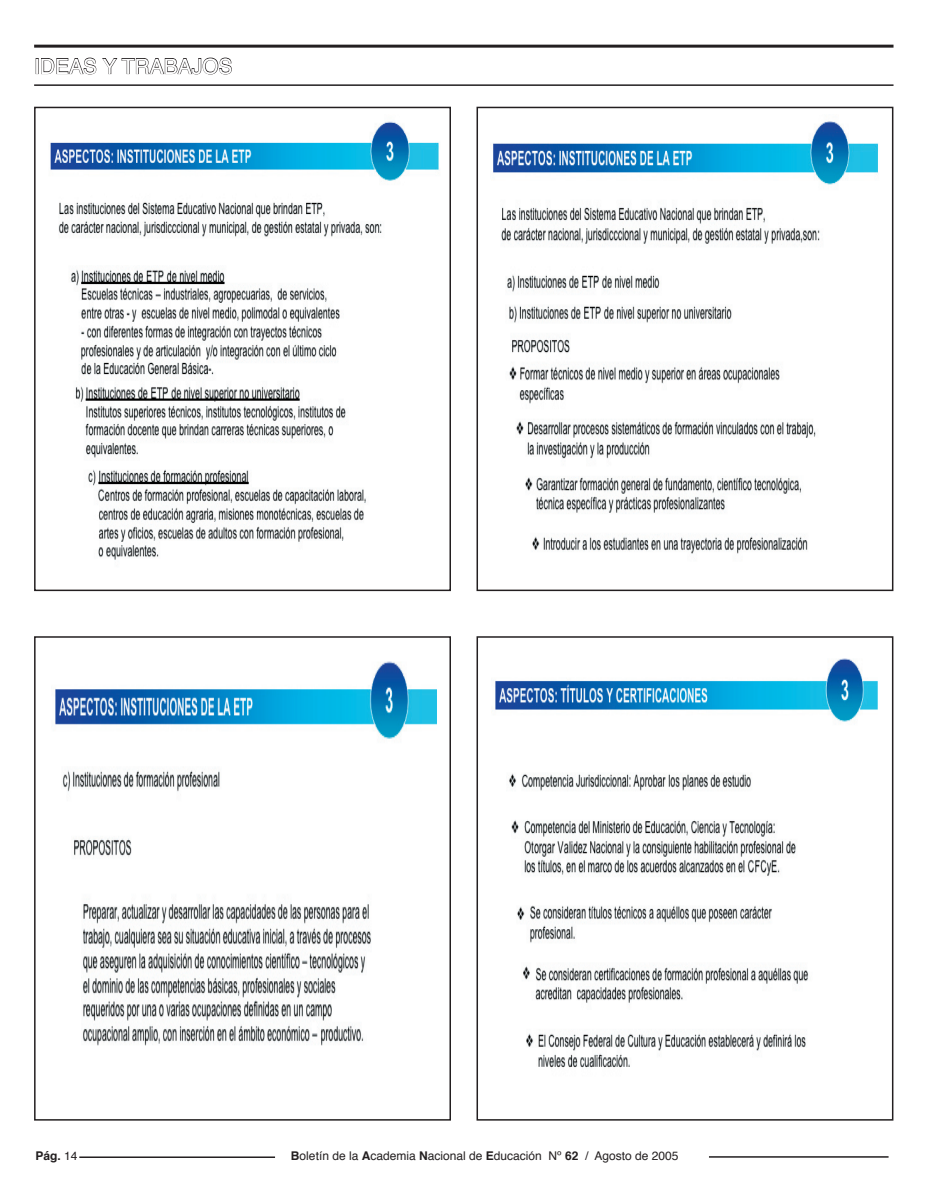
<style>
.page{position:relative;width:936px;height:1191px;background:#fff}
.page>*{position:absolute;margin:0;border:0;box-sizing:border-box;transform-origin:0 0}
.t1{font:21px "Helvetica";color:#fff}
.t2{font:12px "Helvetica";color:#231f20}
.t3{font:700 12px "Helvetica";color:#231f20}
.s1{font-weight:400}
.s2{font-weight:700}
</style>
<div class="page">
<hr style="left:79px;top:1156px;width:196px;height:2px;background:#231f20">
<hr style="left:709px;top:1156px;width:179px;height:1px;background:#231f20">
<svg style="left:41px;top:44px;width:191px;height:31px"></svg>
<hr style="left:34px;top:45px;width:859px;height:3px;background:#231f20">
<hr style="left:34px;top:84px;width:859px;height:2px;background:#231f20">
<div style="left:34px;top:636px;width:417px;height:484px;border:2px solid #231f20"></div>
<div style="left:476px;top:636px;width:417px;height:484px;border:2px solid #231f20"></div>
<div style="left:34px;top:107px;width:417px;height:484px;border:2px solid #231f20"></div>
<div style="left:476px;top:107px;width:417px;height:484px;border:2px solid #231f20"></div>
<img style="left:50px;top:121px;width:389px;height:439px">
<img style="left:493px;top:121px;width:385px;height:433px">
<img style="left:55px;top:661px;width:382px;height:385px">
<img style="left:495px;top:658px;width:383px;height:410px">
<h1 class="t1" style="left:34px;top:48px;width:200px">IDEAS Y TRABAJOS</h1>
<p class="t3" style="left:35px;top:1144px;width:44px">Pág. <span class="s1">14</span></p>
<p class="t2" style="left:291px;top:1145px;width:389px"><span class="s2">B</span>oletín de la <span class="s2">A</span>cademia <span class="s2">N</span>acional de <span class="s2">E</span>ducación Nº <span class="s2">62</span> / Agosto de 2005</p>
</div>
